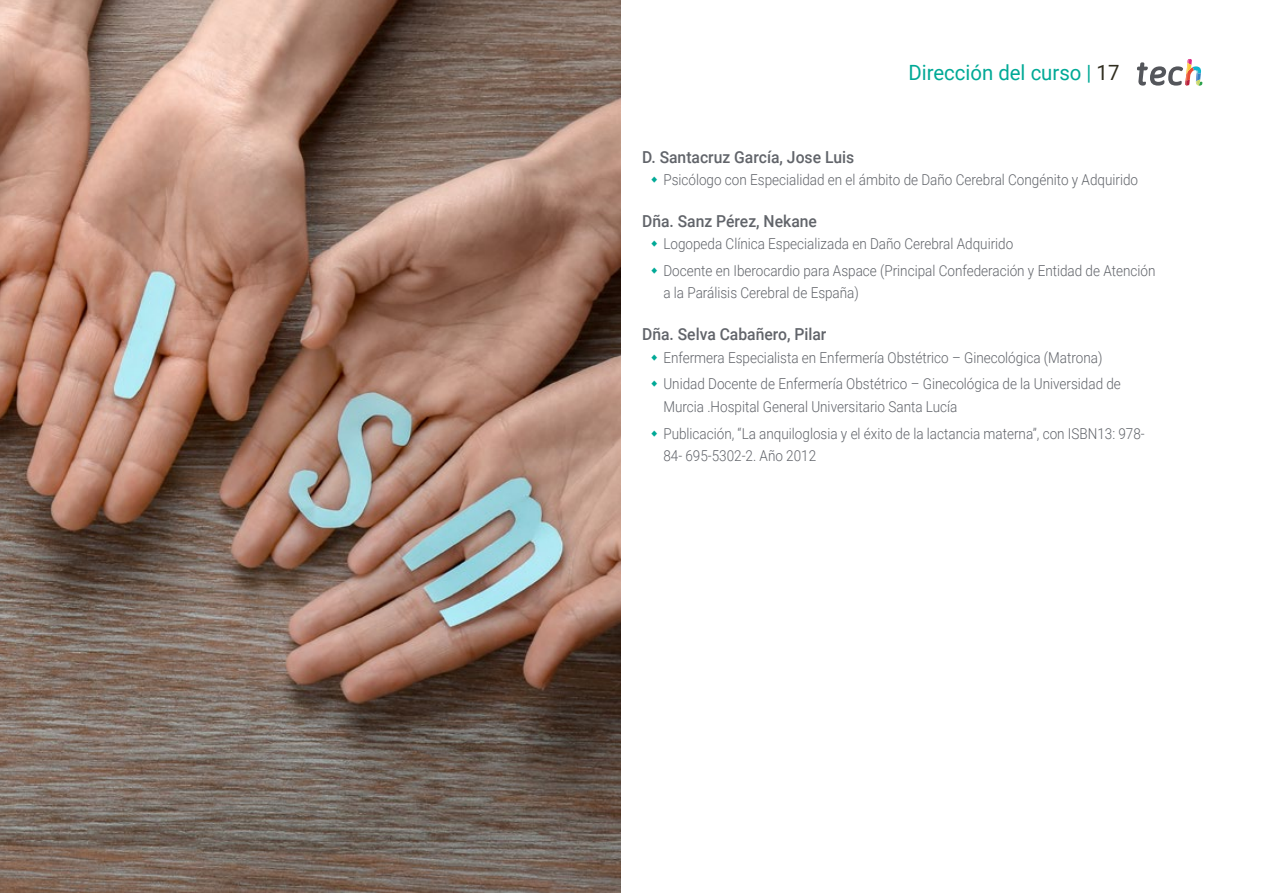
<style>
.page{position:relative;width:1263px;height:893px;background:#fff}
.page>*{position:absolute;margin:0;border:0;box-sizing:border-box;transform-origin:0 0}
.t1{font:21px "Roboto";color:#00a996}
.t2{font:500 16.5px "Roboto";color:#61646a;scale:.95 1}
.t3{font:300 15px/26.7px "Roboto";color:#61646a;scale:.9 1}
.s1{color:#312e20}
</style>
<div class="page">
<img style="left:0;top:0;width:621px;height:893px">
<svg style="left:1137px;top:59px;width:65px;height:27px"></svg>
<h1 class="t1" style="left:908px;top:57px;width:213px">Dirección del curso | <span class="s1">17</span></h1>
<p class="t2" style="left:642px;top:145px;width:225px">D. Santacruz García, Jose Luis</p>
<p class="t3" style="left:663px;top:166px;width:529px">Psicólogo con Especialidad en el ámbito de Daño Cerebral Congénito y Adquirido</p>
<p class="t2" style="left:642px;top:209px;width:186px">Dña. Sanz Pérez, Nekane</p>
<p class="t3" style="left:663px;top:230px;width:548px">Logopeda Clínica Especializada en Daño Cerebral Adquirido<br>Docente en Iberocardio para Aspace (Principal Confederación y Entidad de Atención</p>
<p class="t3" style="left:663px;top:279px;width:219px">a la Parálisis Cerebral de España)</p>
<p class="t2" style="left:642px;top:323px;width:195px">Dña. Selva Cabañero, Pilar</p>
<p class="t3" style="left:663px;top:343px;width:510px">Enfermera Especialista en Enfermería Obstétrico – Ginecológica (Matrona)<br>Unidad Docente de Enfermería Obstétrico – Ginecológica de la Universidad de</p>
<p class="t3" style="left:663px;top:393px;width:536px">Murcia .Hospital General Universitario Santa Lucía<br>Publicación, “La anquiloglosia y el éxito de la lactancia materna”, con ISBN13: 978-</p>
<p class="t3" style="left:663px;top:442px;width:171px">84- 695-5302-2. Año 2012</p>
</div>
